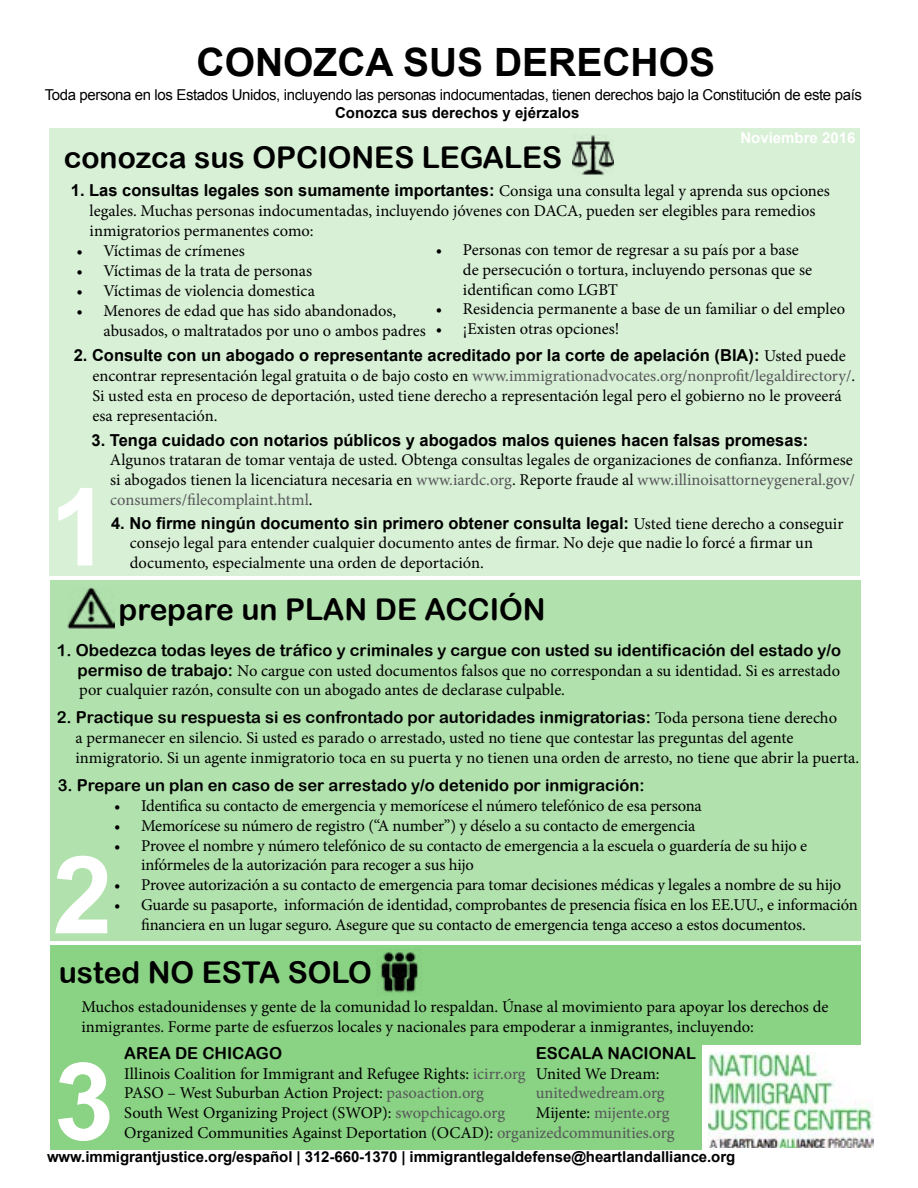
<style>
.page{position:relative;width:918px;height:1188px;background:#fff}
.page>*{position:absolute;margin:0;border:0;box-sizing:border-box;transform-origin:0 0}
.t1{font:700 108px/206.4px "Arial";color:#fff}
.t2{font:700 39px "Arial";color:#000}
.t3{font:30px "Arial Rounded MT Bold";color:#000}
.t4{font:16.5px/19.8px "Minion Pro";letter-spacing:-.005em;color:#000}
.t5{font:700 16.5px "Arial";color:#000}
.t6{font:16.5px "Arial Rounded MT Bold";color:#000}
.t7{font:16.5px/19.8px "Minion Pro";letter-spacing:-.005em;color:#565659}
.t8{font:700 15px "Arial";letter-spacing:-.005em;color:#000}
.t9{font:15px "Arial";letter-spacing:-.025em;color:#000}
.t10{font:700 15px "Arial";color:#fff}
.s1{font-family:"Minion Pro";font-weight:400}
.s2{color:#565659}
.s3{font-family:"Arial Rounded MT Bold"}
.s4{font-family:"Minion Pro"}
.s5{color:#000}
</style>
<div class="page">
<div style="left:49px;top:129px;width:811px;height:447px;background:#d8f0d6"></div>
<div style="left:50px;top:581px;width:811px;height:360px;background:#b1e1ad"></div>
<div style="left:50px;top:945px;width:811px;height:204px;background:#8ad284"></div>
<div style="left:702px;top:1045px;width:186px;height:119px;background:#fff"></div>
<img style="left:709px;top:1053px;width:165px;height:95px">
<img style="left:573px;top:135px;width:40px;height:40px">
<img style="left:380px;top:952px;width:40px;height:43px">
<img style="left:67px;top:587px;width:47px;height:42px">
<h2 class="t2" style="left:197px;top:36px;width:520px">CONOZCA SUS DERECHOS</h2>
<p class="t9" style="left:45px;top:85px;width:819px">Toda persona en los Estados Unidos, incluyendo las personas indocumentadas, tienen derechos bajo la Constitución de este país</p>
<p class="t8" style="left:335px;top:102px;width:246px">Conozca sus derechos y ejérzalos</p>
<h3 class="t3" style="left:64px;top:139px;width:500px">conozca sus OPCIONES LEGALES</h3>
<p class="t10" style="left:740px;top:127px;width:117px">Noviembre 2016</p>
<p class="t5" style="left:71px;top:179px;width:761px">1. Las consultas legales son sumamente importantes: <span class="s1">Consiga una consulta legal y aprenda sus opciones</span></p>
<p class="t4" style="left:90px;top:201px;width:727px">legales. Muchas personas indocumentadas, incluyendo jóvenes con DACA, pueden ser elegibles para remedios inmigratorios permanentes como:</p>
<p class="t4" style="left:77px;top:241px;width:170px">• Víctimas de crímenes</p>
<p class="t4" style="left:77px;top:261px;width:237px">• Víctimas de la trata de personas</p>
<p class="t4" style="left:77px;top:281px;width:240px">• Víctimas de violencia domestica</p>
<p class="t4" style="left:104px;top:301px;width:324px;text-indent:-27px">• Menores de edad que has sido abandonados, abusados, o maltratados por uno o ambos padres</p>
<p class="t4" style="left:463px;top:240px;width:351px;text-indent:-27px">• Personas con temor de regresar a su país por a base de persecución o tortura, incluyendo personas que se identifican como LGBT</p>
<p class="t4" style="left:436px;top:299px;width:411px">• Residencia permanente a base de un familiar o del empleo</p>
<p class="t4" style="left:436px;top:319px;width:185px">• ¡Existen otras opciones!</p>
<p class="t5" style="left:74px;top:345px;width:774px">2. Consulte con un abogado o representante acreditado por la corte de apelación (BIA): <span class="s1">Usted puede</span></p>
<p class="t4" style="left:92px;top:366px;width:764px">encontrar representación legal gratuita o de bajo costo en <span class="s2">www.immigrationadvocates.org/nonprofit/legaldirectory/</span>.<br>Si usted esta en proceso de deportación, usted tiene derecho a representación legal pero el gobierno no le proveerá esa representación.</p>
<p class="t5" style="left:92px;top:429px;width:718px">3. Tenga cuidado con notarios públicos y abogados malos quienes hacen falsas promesas:</p>
<p class="t4" style="left:110px;top:450px;width:746px;text-align:justify">Algunos trataran de tomar ventaja de usted. Obtenga consultas legales de organizaciones de confianza. Infórmese si abogados tienen la licenciatura necesaria en <span class="s2">www.iardc.org</span>. Reporte fraude al <span class="s2">www.illinoisattorneygeneral.gov/ consumers/filecomplaint.html</span>.</p>
<h1 class="t1" style="left:50px;top:428px;width:62px">1</h1>
<p class="t5" style="left:111px;top:512px;width:734px">4. No firme ningún documento sin primero obtener consulta legal: <span class="s1">Usted tiene derecho a conseguir</span></p>
<p class="t4" style="left:130px;top:533px;width:685px">consejo legal para entender cualquier documento antes de firmar. No deje que nadie lo forcé a firmar un documento, especialmente una orden de deportación.</p>
<h3 class="t3" style="left:119px;top:592px;width:429px">prepare un PLAN DE ACCIÓN</h3>
<p class="t6" style="left:57px;top:640px;width:786px">1. Obedezca todas leyes de tráfico y criminales y cargue con usted su identificación del estado y/o</p>
<p class="t4" style="left:77px;top:661px;width:764px"><span class="s3">permiso de trabajo:</span> No cargue con usted documentos falsos que no correspondan a su identidad. Si es arrestado por cualquier razón, consulte con un abogado antes de declarase culpable.</p>
<p class="t6" style="left:57px;top:707px;width:782px">2. Practique su respuesta si es confrontado por autoridades inmigratorias: <span class="s4">Toda persona tiene derecho</span></p>
<p class="t4" style="left:76px;top:728px;width:785px">a permanecer en silencio. Si usted es parado o arrestado, usted no tiene que contestar las preguntas del agente inmigratorio. Si un agente inmigratorio toca en su puerta y no tienen una orden de arresto, no tiene que abrir la puerta.</p>
<p class="t6" style="left:58px;top:775px;width:588px">3. Prepare un plan en caso de ser arrestado y/o detenido por inmigración:</p>
<p class="t4" style="left:114px;top:796px;width:589px">• Identifica su contacto de emergencia y memorícese el número telefónico de esa persona</p>
<p class="t4" style="left:114px;top:816px;width:583px">• Memorícese su número de registro (“A number”) y déselo a su contacto de emergencia</p>
<p class="t4" style="left:141px;top:836px;width:668px;text-indent:-27px">• Provee el nombre y número telefónico de su contacto de emergencia a la escuela o guardería de su hijo e infórmeles de la autorización para recoger a sus hijo</p>
<p class="t4" style="left:114px;top:875px;width:729px">• Provee autorización a su contacto de emergencia para tomar decisiones médicas y legales a nombre de su hijo</p>
<p class="t4" style="left:141px;top:895px;width:718px;text-indent:-27px">• Guarde su pasaporte, información de identidad, comprobantes de presencia física en los EE.UU., e información financiera en un lugar seguro. Asegure que su contacto de emergencia tenga acceso a estos documentos.</p>
<h1 class="t1" style="left:53px;top:795px;width:63px">2<br>3</h1>
<h3 class="t3" style="left:59px;top:954px;width:315px">usted NO ESTA SOLO</h3>
<p class="t4" style="left:81px;top:997px;width:749px">Muchos estadounidenses y gente de la comunidad lo respaldan. Únase al movimiento para apoyar los derechos de inmigrantes. Forme parte de esfuerzos locales y nacionales para empoderar a inmigrantes, incluyendo:</p>
<p class="t6" style="left:124px;top:1043px;width:159px">AREA DE CHICAGO</p>
<p class="t4" style="left:124px;top:1063px;width:552px">Illinois Coalition for Immigrant and Refugee Rights: <span class="s2">icirr.org<br></span>PASO – West Suburban Action Project: <span class="s2">pasoaction.org<br></span>South West Organizing Project (SWOP): <span class="s2">swopchicago.org<br></span>Organized Communities Against Deportation (OCAD): <span class="s2">organizedcommunities.org</span></p>
<p class="t6" style="left:536px;top:1043px;width:162px">ESCALA NACIONAL</p>
<p class="t4" style="left:536px;top:1063px;width:125px">United We Dream:</p>
<p class="t7" style="left:536px;top:1083px;width:135px">unitedwedream.org<br><span class="s5">Mijente:</span> mijente.org</p>
<p class="t8" style="left:47px;top:1147px;width:690px">www.immigrantjustice.org/español | 312-660-1370 | immigrantlegaldefense@heartlandalliance.org</p>
</div>
